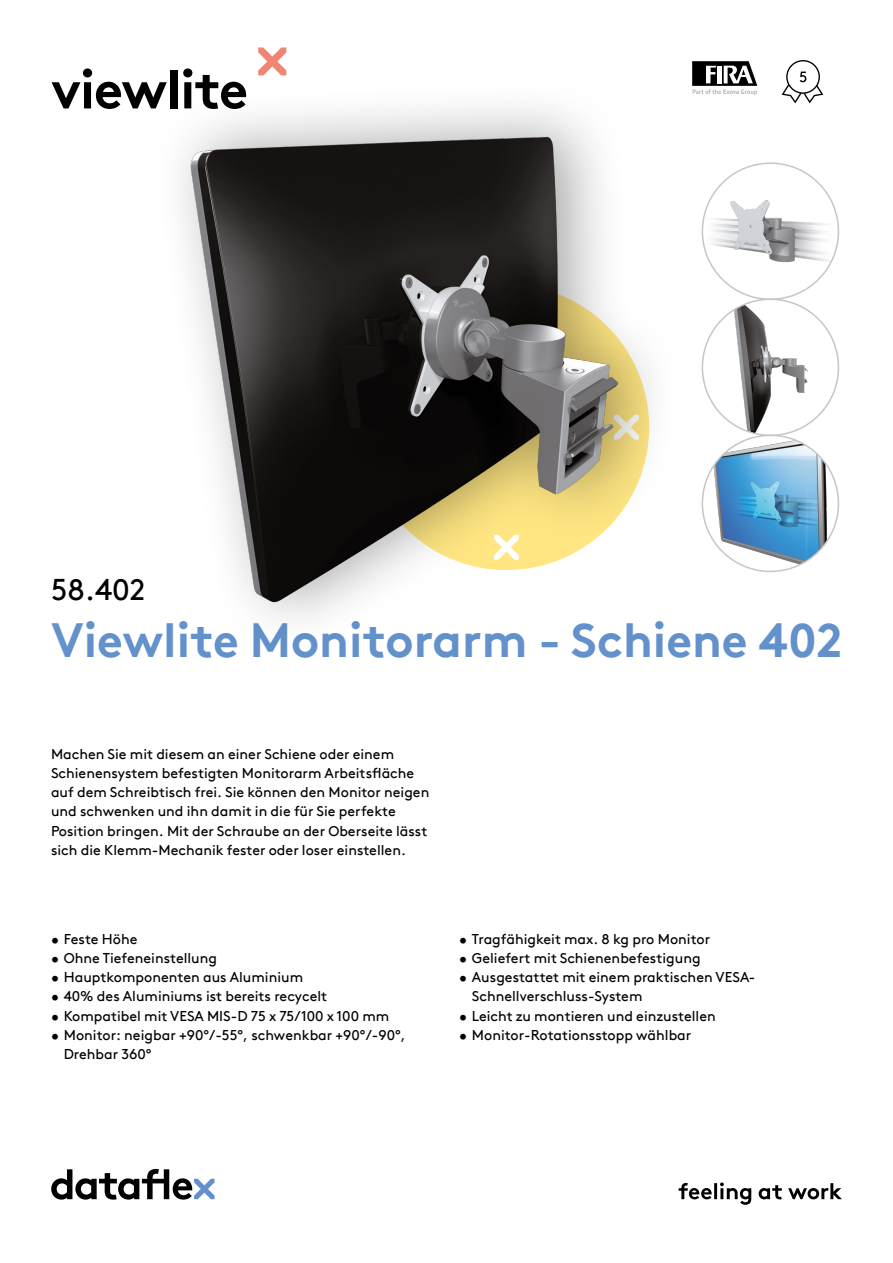
<style>
.page{position:relative;width:893px;height:1263px;background:#fff}
.page>*{position:absolute;margin:0;border:0;box-sizing:border-box;transform-origin:0 0}
.hoofdstuk{font:700 54px "Brown Pro TT";letter-spacing:-.02em;color:#000}
.productnaam{font:700 48px "Brown Pro TT";color:#6291cc}
.productnummer{font:30px "Brown Pro TT";color:#000}
.omschrijving{font:14.25px/19.2px "Brown Pro TT";color:#000}
</style>
<div class="page">
<svg style="left:51px;top:1169px;width:164px;height:30px"></svg>
<svg style="left:679px;top:1182px;width:163px;height:23px"></svg>
<svg style="left:258px;top:47px;width:28px;height:28px"></svg>
<img style="left:702px;top:197px;width:136px;height:68px">
<img style="left:733px;top:301px;width:75px;height:134px">
<img style="left:710px;top:435px;width:121px;height:136px">
<div style="left:152px;top:79px;width:530px;height:573px;background:#000;opacity:.35"></div>
<img style="left:189px;top:133px;width:432px;height:473px">
<svg style="left:692px;top:61px;width:65px;height:34px"></svg>
<svg style="left:782px;top:60px;width:41px;height:43px"></svg>
<p class="hoofdstuk" style="left:51px;top:46px;width:198px">viewlite</p>
<p class="productnummer" style="left:51px;top:566px;width:96px">58.402</p>
<p class="productnaam" style="left:51px;top:601px;width:793px">Viewlite Monitorarm - Schiene 402</p>
<p class="omschrijving" style="left:51px;top:743px;width:380px">Machen Sie mit diesem an einer Schiene oder einem Schienensystem befestigten Monitorarm Arbeitsfläche auf dem Schreibtisch frei. Sie können den Monitor neigen und schwenken und ihn damit in die für Sie perfekte Position bringen. Mit der Schraube an der Oberseite lässt sich die Klemm-Mechanik fester oder loser einstellen.</p>
<p class="omschrijving" style="left:51px;top:928px;width:88px">• Feste Höhe</p>
<p class="omschrijving" style="left:51px;top:947px;width:168px">• Ohne Tiefeneinstellung</p>
<p class="omschrijving" style="left:51px;top:966px;width:254px">• Hauptkomponenten aus Aluminium</p>
<p class="omschrijving" style="left:51px;top:986px;width:278px">• 40% des Aluminiums ist bereits recycelt</p>
<p class="omschrijving" style="left:51px;top:1005px;width:340px">• Kompatibel mit VESA MIS-D 75 x 75/100 x 100 mm</p>
<p class="omschrijving" style="left:64px;top:1024px;width:343px;text-indent:-13px">• Monitor: neigbar +90°/-55°, schwenkbar +90°/-90°,<br>Drehbar 360°</p>
<p class="omschrijving" style="left:459px;top:928px;width:253px">• Tragfähigkeit max. 8 kg pro Monitor</p>
<p class="omschrijving" style="left:459px;top:947px;width:243px">• Geliefert mit Schienenbefestigung</p>
<p class="omschrijving" style="left:472px;top:966px;width:285px;text-indent:-13px">• Ausgestattet mit einem praktischen VESA-<br>Schnellverschluss-System</p>
<p class="omschrijving" style="left:459px;top:1005px;width:258px">• Leicht zu montieren und einzustellen</p>
<p class="omschrijving" style="left:459px;top:1024px;width:234px">• Monitor-Rotationsstopp wählbar</p>
</div>
